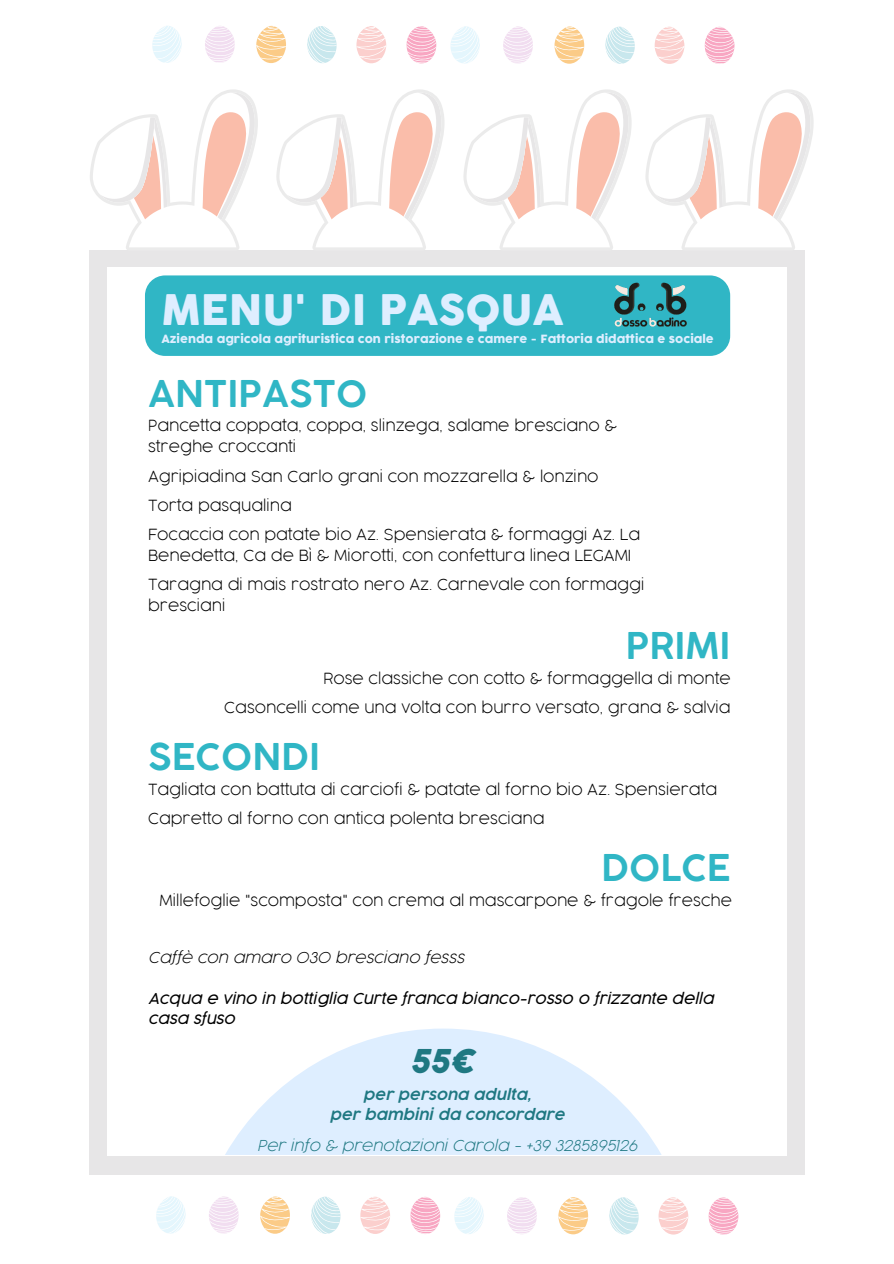
<style>
.page{position:relative;width:894px;height:1264px;background:#fff}
.page>*{position:absolute;margin:0;border:0;box-sizing:border-box;transform-origin:0 0}
.t1{font:41.1px "Cocogoose";color:#deeeff}
.t2{font:600 36px "COCOGOOSE";color:#30b6c5}
.t3{font:italic 32.7px "Cocogoose Pro";color:#1f7882}
.t4{font:200 15px/21px "COCOGOOSE";color:#000}
.t5{font:italic 300 15px/20.2px "Cocogoose Pro";color:#000}
.t6{font:italic 200 15px "Cocogoose Pro";color:#1f7882}
.t7{font:italic 200 15px "Cocogoose Pro";color:#000}
.t8{font:italic 300 14.7px "Cocogoose Pro";color:#1f7882}
.t9{font:11.1px "Cocogoose";color:#deeeff}
</style>
<div class="page">
<div style="left:89px;top:250px;width:715px;height:925px;background:#e7e6e7"></div>
<svg style="left:90px;top:89px;width:168px;height:161px"></svg>
<div style="left:107px;top:267px;width:679px;height:888px;background:#fff"></div>
<svg style="left:226px;top:1028px;width:435px;height:126px;fill:#deeeff"></svg>
<div style="left:145px;top:275px;width:585px;height:81px;background:#30b6c5"></div>
<svg style="left:410px;top:1196px;width:30px;height:37px"></svg>
<svg style="left:311px;top:1196px;width:29px;height:37px"></svg>
<svg style="left:360px;top:1196px;width:30px;height:37px"></svg>
<svg style="left:209px;top:1196px;width:29px;height:37px"></svg>
<svg style="left:156px;top:1196px;width:29px;height:37px"></svg>
<svg style="left:260px;top:1196px;width:30px;height:37px"></svg>
<svg style="left:708px;top:1197px;width:30px;height:37px"></svg>
<svg style="left:609px;top:1197px;width:29px;height:37px"></svg>
<svg style="left:658px;top:1197px;width:30px;height:37px"></svg>
<svg style="left:507px;top:1197px;width:29px;height:37px"></svg>
<svg style="left:454px;top:1197px;width:29px;height:37px"></svg>
<svg style="left:558px;top:1197px;width:30px;height:37px"></svg>
<svg style="left:276px;top:89px;width:169px;height:161px"></svg>
<svg style="left:463px;top:89px;width:169px;height:161px"></svg>
<svg style="left:645px;top:89px;width:169px;height:161px"></svg>
<svg style="left:406px;top:26px;width:30px;height:37px"></svg>
<svg style="left:307px;top:26px;width:29px;height:37px"></svg>
<svg style="left:356px;top:26px;width:30px;height:37px"></svg>
<svg style="left:205px;top:26px;width:30px;height:37px"></svg>
<svg style="left:152px;top:26px;width:30px;height:37px"></svg>
<svg style="left:256px;top:26px;width:30px;height:37px"></svg>
<svg style="left:704px;top:27px;width:30px;height:37px"></svg>
<svg style="left:605px;top:27px;width:29px;height:37px"></svg>
<svg style="left:654px;top:27px;width:30px;height:37px"></svg>
<svg style="left:503px;top:26px;width:29px;height:38px"></svg>
<svg style="left:450px;top:26px;width:30px;height:37px"></svg>
<svg style="left:554px;top:26px;width:30px;height:38px"></svg>
<img style="left:608px;top:278px;width:82px;height:50px">
<p class="t1" style="left:161px;top:283px;width:404px">MENU' DI PASQUA</p>
<p class="t9" style="left:161px;top:332px;width:553px">Azienda agricola agrituristica con ristorazione e camere - Fattoria didattica e sociale</p>
<p class="t2" style="left:148px;top:380px;width:221px">ANTIPASTO</p>
<p class="t4" style="left:148px;top:417px;width:470px">Pancetta coppata, coppa, slinzega, salame bresciano &amp; streghe croccanti</p>
<p class="t4" style="left:148px;top:467px;width:452px">Agripiadina San Carlo grani con mozzarella &amp; lonzino</p>
<p class="t4" style="left:148px;top:496px;width:145px">Torta pasqualina</p>
<p class="t4" style="left:148px;top:525px;width:493px">Focaccia con patate bio Az. Spensierata &amp; formaggi Az. La<br>Benedetta, Ca de Bì &amp; Miorotti, con confettura linea LEGAMI</p>
<p class="t4" style="left:148px;top:575px;width:497px">Taragna di mais rostrato nero Az. Carnevale con formaggi bresciani</p>
<p class="t2" style="left:625px;top:632px;width:106px">PRIMI</p>
<p class="t4" style="left:323px;top:669px;width:408px">Rose classiche con cotto &amp; formaggella di monte</p>
<p class="t4" style="left:224px;top:698px;width:508px">Casoncelli come una volta con burro versato, grana &amp; salvia</p>
<p class="t2" style="left:148px;top:743px;width:174px">SECONDI</p>
<p class="t4" style="left:148px;top:780px;width:570px">Tagliata con battuta di carciofi &amp; patate al forno bio Az. Spensierata</p>
<p class="t4" style="left:148px;top:809px;width:398px">Capretto al forno con antica polenta bresciana</p>
<p class="t2" style="left:601px;top:854px;width:131px">DOLCE</p>
<p class="t4" style="left:159px;top:891px;width:574px">Millefoglie "scomposta" con crema al mascarpone &amp; fragole fresche</p>
<p class="t7" style="left:148px;top:951px;width:317px">Caffè con amaro 030 bresciano fesss</p>
<p class="t5" style="left:148px;top:989px;width:567px">Acqua e vino in bottiglia Curte franca bianco-rosso o frizzante della casa sfuso</p>
<p class="t3" style="left:409px;top:1046px;width:66px">55€</p>
<p class="t8" style="left:363px;top:1087px;width:169px">per persona adulta,</p>
<p class="t8" style="left:329px;top:1108px;width:236px">per bambini da concordare</p>
<p class="t6" style="left:257px;top:1138px;width:381px">Per info &amp; prenotazioni Carola - +39 3285895126</p>
</div>
